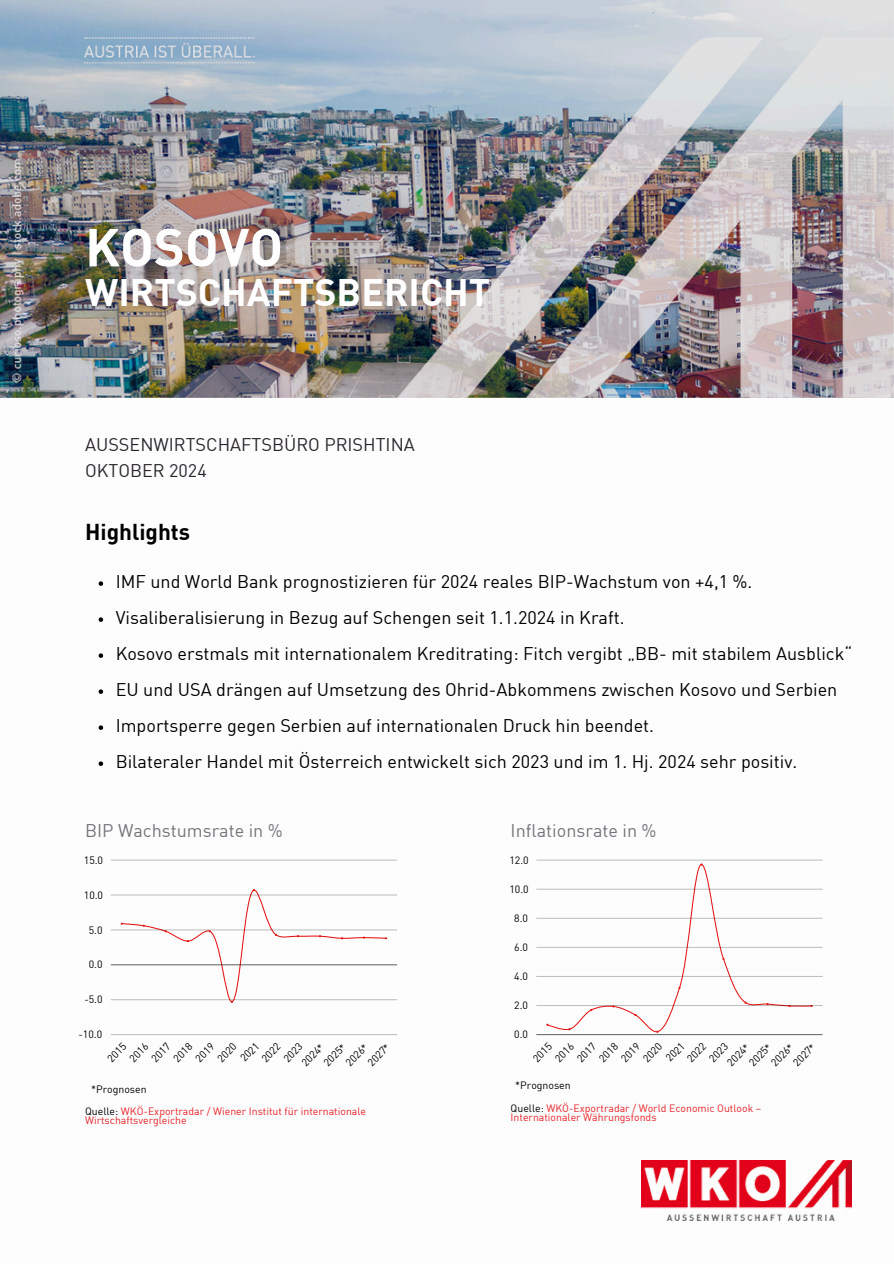
<style>
.page{position:relative;width:894px;height:1264px;background:#fff}
.page>*{position:absolute;margin:0;border:0;box-sizing:border-box;transform-origin:0 0}
.t1{font:700 52.5px "DIN Offc Pro";color:#fff}
.t2{font:700 37.5px "DIN Offc Pro";color:#fff}
.t3{font:700 22.5px "DIN Offc Pro";color:#000}
.t4{font:18px "DIN Offc Pro";color:#000}
.t5{font:18px/25.8px "DIN Offc Pro";color:#28262a}
.t6{font:18px "DIN Offc Pro";color:#747577}
.t7{font:10.5px "DIN Offc Pro";color:#000}
.t8{font:10.5px/9.6px "DIN Offc Pro";color:#e92127}
.s1{color:#000}
</style>
<div class="page">
<img style="left:641px;top:1160px;width:210px;height:60px">
<svg style="left:121px;top:889px;width:266px;height:113px"></svg>
<hr style="left:111px;top:1034px;width:286px;height:1px;background:#c3c3c3">
<hr style="left:111px;top:999px;width:286px;height:1px;background:#cacaca">
<hr style="left:111px;top:964px;width:286px;height:1px;background:#929292">
<hr style="left:111px;top:929px;width:286px;height:1px;background:#d7d7d7">
<hr style="left:111px;top:894px;width:286px;height:1px;background:#dedede">
<hr style="left:111px;top:859px;width:286px;height:1px;background:#e5e5e5">
<svg style="left:546px;top:863px;width:266px;height:170px"></svg>
<hr style="left:536px;top:1034px;width:286px;height:1px;background:#737373">
<hr style="left:536px;top:1005px;width:286px;height:1px;background:#000;opacity:.25">
<hr style="left:536px;top:975px;width:286px;height:1px;background:#f9f9f9">
<hr style="left:536px;top:946px;width:286px;height:1px;background:#f4f4f4">
<hr style="left:536px;top:917px;width:286px;height:1px;background:#efefef">
<hr style="left:536px;top:888px;width:286px;height:1px;background:#eaeaea">
<hr style="left:536px;top:859px;width:286px;height:1px;background:#e5e5e5">
<img style="left:0;top:0;width:893px;height:397px">
<svg style="left:99px;top:581px;width:4px;height:5px"></svg>
<svg style="left:99px;top:617px;width:4px;height:5px"></svg>
<svg style="left:99px;top:653px;width:4px;height:5px"></svg>
<svg style="left:99px;top:689px;width:4px;height:5px"></svg>
<svg style="left:99px;top:725px;width:4px;height:5px"></svg>
<svg style="left:99px;top:761px;width:4px;height:5px"></svg>
<p class="t1" style="left:85px;top:226px;width:199px">KOSOVO</p>
<p class="t2" style="left:85px;top:277px;width:406px">WIRTSCHAFTSBERICHT</p>
<p class="t5" style="left:85px;top:433px;width:331px">AUSSENWIRTSCHAFTSBÜRO PRISHTINA<br>OKTOBER 2024</p>
<p class="t3" style="left:85px;top:523px;width:106px">Highlights</p>
<h3 class="t4" style="left:116px;top:574px;width:638px">IMF und World Bank prognostizieren für 2024 reales BIP-Wachstum von +4,1 %.</h3>
<h2 class="t4" style="left:116px;top:610px;width:510px">Visaliberalisierung in Bezug auf Schengen seit 1.1.2024 in Kraft.</h2>
<p class="t4" style="left:116px;top:646px;width:737px">Kosovo erstmals mit internationalem Kreditrating: Fitch vergibt „BB- mit stabilem Ausblick“</p>
<p class="t4" style="left:116px;top:682px;width:723px">EU und USA drängen auf Umsetzung des Ohrid-Abkommens zwischen Kosovo und Serbien</p>
<p class="t4" style="left:116px;top:718px;width:539px">Importsperre gegen Serbien auf internationalen Druck hin beendet.</p>
<p class="t4" style="left:116px;top:754px;width:682px">Bilateraler Handel mit Österreich entwickelt sich 2023 und im 1. Hj. 2024 sehr positiv.</p>
<h4 class="t6" style="left:85px;top:823px;width:199px">BIP Wachstumsrate in %</h4>
<p class="t6" style="left:510px;top:823px;width:147px">Inflationsrate in %</p>
<p class="t7" style="left:84px;top:855px;width:21px">15.0</p>
<p class="t7" style="left:509px;top:855px;width:21px">12.0</p>
<p class="t7" style="left:84px;top:890px;width:21px">10.0</p>
<p class="t7" style="left:509px;top:884px;width:21px">10.0</p>
<p class="t7" style="left:514px;top:913px;width:15px">8.0</p>
<p class="t7" style="left:89px;top:925px;width:15px">5.0</p>
<p class="t7" style="left:514px;top:943px;width:15px">6.0</p>
<p class="t7" style="left:89px;top:960px;width:15px">0.0</p>
<p class="t7" style="left:514px;top:972px;width:15px">4.0</p>
<p class="t7" style="left:84px;top:995px;width:20px">-5.0</p>
<p class="t7" style="left:514px;top:1001px;width:15px">2.0</p>
<p class="t7" style="left:78px;top:1030px;width:25px">-10.0</p>
<p class="t7" style="left:514px;top:1030px;width:15px">0.0</p>
<p class="t7" style="left:106px;top:1057px;width:23px;rotate:-45deg">2015</p>
<p class="t7" style="left:128px;top:1057px;width:23px;rotate:-45deg">2016</p>
<p class="t7" style="left:150px;top:1057px;width:23px;rotate:-45deg">2017</p>
<p class="t7" style="left:172px;top:1057px;width:23px;rotate:-45deg">2018</p>
<p class="t7" style="left:194px;top:1057px;width:23px;rotate:-45deg">2019</p>
<p class="t7" style="left:216px;top:1057px;width:23px;rotate:-45deg">2020</p>
<p class="t7" style="left:239px;top:1056px;width:23px;rotate:-45deg">2021</p>
<p class="t7" style="left:260px;top:1057px;width:23px;rotate:-45deg">2022</p>
<p class="t7" style="left:282px;top:1057px;width:23px;rotate:-45deg">2023</p>
<p class="t7" style="left:300px;top:1061px;width:28px;rotate:-45deg">2024*</p>
<p class="t7" style="left:322px;top:1061px;width:28px;rotate:-45deg">2025*</p>
<p class="t7" style="left:344px;top:1061px;width:28px;rotate:-45deg">2026*</p>
<p class="t7" style="left:366px;top:1061px;width:28px;rotate:-45deg">2027*</p>
<p class="t7" style="left:531px;top:1057px;width:23px;rotate:-45deg">2015</p>
<p class="t7" style="left:553px;top:1057px;width:23px;rotate:-45deg">2016</p>
<p class="t7" style="left:575px;top:1057px;width:23px;rotate:-45deg">2017</p>
<p class="t7" style="left:597px;top:1057px;width:23px;rotate:-45deg">2018</p>
<p class="t7" style="left:619px;top:1057px;width:23px;rotate:-45deg">2019</p>
<p class="t7" style="left:641px;top:1057px;width:23px;rotate:-45deg">2020</p>
<p class="t7" style="left:664px;top:1056px;width:23px;rotate:-45deg">2021</p>
<p class="t7" style="left:685px;top:1057px;width:23px;rotate:-45deg">2022</p>
<p class="t7" style="left:707px;top:1057px;width:23px;rotate:-45deg">2023</p>
<p class="t7" style="left:725px;top:1061px;width:28px;rotate:-45deg">2024*</p>
<p class="t7" style="left:747px;top:1061px;width:28px;rotate:-45deg">2025*</p>
<p class="t7" style="left:769px;top:1061px;width:28px;rotate:-45deg">2026*</p>
<p class="t7" style="left:791px;top:1061px;width:28px;rotate:-45deg">2027*</p>
<p class="t7" style="left:91px;top:1085px;width:57px">*Prognosen</p>
<p class="t7" style="left:515px;top:1080px;width:57px">*Prognosen</p>
<p class="t8" style="left:85px;top:1106px;width:282px"><span class="s1">Quelle:</span> WKÖ-Exportradar / Wiener Institut für internationale<br>Wirtschaftsvergleiche</p>
<h4 class="t8" style="left:510px;top:1103px;width:252px"><span class="s1">Quelle:</span> WKÖ-Exportradar / World Economic Outlook –<br>Internationaler Währungsfonds</h4>
</div>
